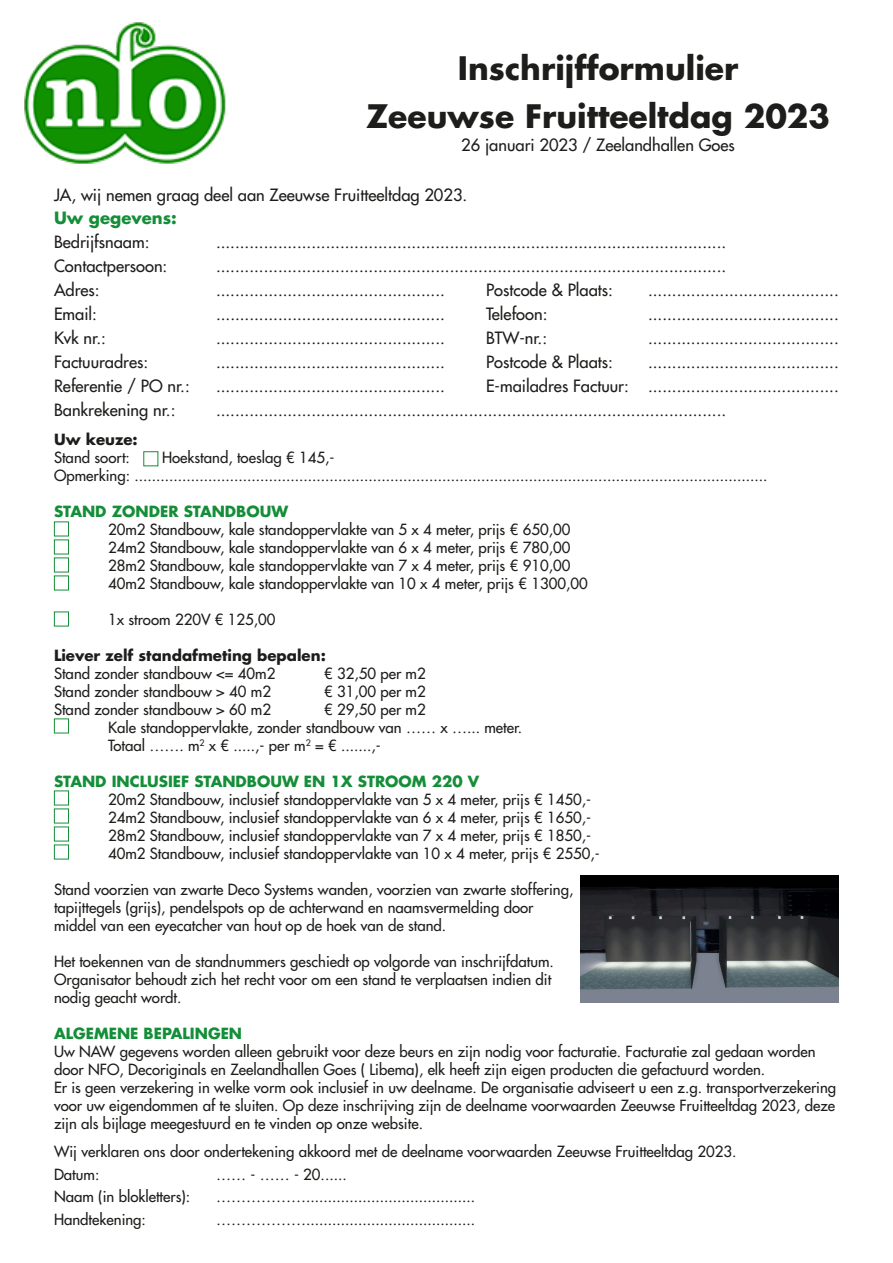
<style>
.page{position:relative;width:893px;height:1263px;background:#fff}
.page>*{position:absolute;margin:0;border:0;box-sizing:border-box;transform-origin:0 0}
.t1{font:700 31.5px/48px "Futura Std";color:#1d1d1b;text-align:center}
.t2{font:500 16.5px "Futura Std";color:#1d1d1b}
.t3{font:700 16.5px "Futura Std";color:#148e38}
.t4{font:500 15px/18px "Futura Std";color:#1d1d1b}
.t5{font:700 15px "Futura Std";color:#148e38}
.t6{font:700 15px "Futura Std";color:#1d1d1b}
</style>
<div class="page">
<img style="left:24px;top:22px;width:202px;height:142px">
<img style="left:580px;top:875px;width:259px;height:127px">
<div style="left:143px;top:451px;width:15px;height:15px;border:1px solid #148e38"></div>
<div style="left:54px;top:790px;width:15px;height:15px;border:1px solid #148e38"></div>
<div style="left:54px;top:808px;width:15px;height:15px;border:1px solid #148e38"></div>
<div style="left:54px;top:826px;width:15px;height:15px;border:1px solid #148e38"></div>
<div style="left:54px;top:844px;width:15px;height:15px;border:1px solid #148e38"></div>
<div style="left:54px;top:718px;width:15px;height:15px;border:1px solid #148e38"></div>
<div style="left:54px;top:521px;width:15px;height:15px;border:1px solid #148e38"></div>
<div style="left:54px;top:539px;width:15px;height:15px;border:1px solid #148e38"></div>
<div style="left:54px;top:557px;width:15px;height:15px;border:1px solid #148e38"></div>
<div style="left:54px;top:575px;width:15px;height:15px;border:1px solid #148e38"></div>
<div style="left:54px;top:611px;width:15px;height:15px;border:1px solid #148e38"></div>
<h1 class="t1" style="left:366px;top:44px;width:466px">Inschrijfformulier<br>Zeeuwse Fruitteeltdag 2023</h1>
<p class="t2" style="left:461px;top:134px;width:275px">26 januari 2023 / Zeelandhallen Goes</p>
<p class="t2" style="left:54px;top:185px;width:415px">JA, wij nemen graag deel aan Zeeuwse Fruitteeltdag 2023.</p>
<p class="t3" style="left:54px;top:206px;width:124px">Uw gegevens:</p>
<p class="t2" style="left:54px;top:231px;width:97px">Bedrijfsnaam:</p>
<p class="t2" style="left:216px;top:231px;width:512px">...........................................................................................................</p>
<p class="t2" style="left:54px;top:255px;width:115px">Contactpersoon:</p>
<p class="t2" style="left:216px;top:255px;width:512px">...........................................................................................................</p>
<p class="t2" style="left:54px;top:279px;width:47px">Adres:</p>
<p class="t2" style="left:216px;top:279px;width:230px">................................................</p>
<p class="t2" style="left:486px;top:279px;width:128px">Postcode &amp; Plaats:</p>
<p class="t2" style="left:648px;top:279px;width:192px">........................................</p>
<p class="t2" style="left:54px;top:303px;width:45px">Email:</p>
<p class="t2" style="left:216px;top:303px;width:230px">................................................</p>
<p class="t2" style="left:486px;top:303px;width:63px">Telefoon:</p>
<p class="t2" style="left:648px;top:303px;width:192px">........................................</p>
<p class="t2" style="left:54px;top:327px;width:53px">Kvk nr.:</p>
<p class="t2" style="left:216px;top:327px;width:230px">................................................</p>
<p class="t2" style="left:486px;top:327px;width:63px">BTW-nr.:</p>
<p class="t2" style="left:648px;top:327px;width:192px">........................................</p>
<p class="t2" style="left:54px;top:351px;width:96px">Factuuradres:</p>
<p class="t2" style="left:216px;top:351px;width:230px">................................................</p>
<p class="t2" style="left:486px;top:351px;width:128px">Postcode &amp; Plaats:</p>
<p class="t2" style="left:648px;top:351px;width:192px">........................................</p>
<p class="t2" style="left:54px;top:375px;width:137px">Referentie / PO nr.:</p>
<p class="t2" style="left:216px;top:375px;width:230px">................................................</p>
<p class="t2" style="left:486px;top:375px;width:354px">E-mailadres Factuur: ........................................</p>
<p class="t2" style="left:54px;top:399px;width:123px">Bankrekening nr.:</p>
<p class="t2" style="left:216px;top:399px;width:512px">...........................................................................................................</p>
<p class="t6" style="left:54px;top:430px;width:85px">Uw keuze:</p>
<p class="t4" style="left:54px;top:449px;width:77px">Stand soort:</p>
<p class="t4" style="left:54px;top:449px;width:715px;text-indent:108px">Hoekstand, toeslag € 145,-<br>Opmerking: ..................................................................................................................................................</p>
<p class="t5" style="left:54px;top:502px;width:236px">STAND ZONDER STANDBOUW</p>
<p class="t4" style="left:108px;top:521px;width:481px">20m2 Standbouw, kale standoppervlakte van 5 x 4 meter, prijs € 650,00<br>24m2 Standbouw, kale standoppervlakte van 6 x 4 meter, prijs € 780,00<br>28m2 Standbouw, kale standoppervlakte van 7 x 4 meter, prijs € 910,00<br>40m2 Standbouw, kale standoppervlakte van 10 x 4 meter, prijs € 1300,00</p>
<p class="t4" style="left:108px;top:611px;width:169px">1x stroom 220V € 125,00</p>
<p class="t6" style="left:54px;top:646px;width:273px">Liever zelf standafmeting bepalen:</p>
<p class="t4" style="left:54px;top:665px;width:223px">Stand zonder standbouw &lt;= 40m2</p>
<p class="t4" style="left:324px;top:665px;width:103px">€ 32,50 per m2</p>
<p class="t4" style="left:54px;top:683px;width:219px">Stand zonder standbouw &gt; 40 m2</p>
<p class="t4" style="left:324px;top:683px;width:103px">€ 31,00 per m2</p>
<p class="t4" style="left:54px;top:701px;width:219px">Stand zonder standbouw &gt; 60 m2</p>
<p class="t4" style="left:108px;top:701px;width:416px;text-indent:216px">€ 29,50 per m2<br>Kale standoppervlakte, zonder standbouw van …… x …... meter.<br>Totaal ……. m<sup>2</sup> x € .....,- per m<sup>2</sup> = € .......,-</p>
<p class="t5" style="left:54px;top:772px;width:427px">STAND INCLUSIEF STANDBOUW EN 1X STROOM 220 V</p>
<p class="t4" style="left:108px;top:791px;width:493px">20m2 Standbouw, inclusief standoppervlakte van 5 x 4 meter, prijs € 1450,- 24m2 Standbouw, inclusief standoppervlakte van 6 x 4 meter, prijs € 1650,- 28m2 Standbouw, inclusief standoppervlakte van 7 x 4 meter, prijs € 1850,- 40m2 Standbouw, inclusief standoppervlakte van 10 x 4 meter, prijs € 2550,-</p>
<p class="t4" style="left:54px;top:881px;width:521px">Stand voorzien van zwarte Deco Systems wanden, voorzien van zwarte stoffering, tapijttegels (grijs), pendelspots op de achterwand en naamsvermelding door middel van een eyecatcher van hout op de hoek van de stand.</p>
<p class="t4" style="left:54px;top:953px;width:501px">Het toekennen van de standnummers geschiedt op volgorde van inschrijfdatum.<br>Organisator behoudt zich het recht voor om een stand te verplaatsen indien dit nodig geacht wordt.</p>
<p class="t5" style="left:54px;top:1024px;width:190px">ALGEMENE BEPALINGEN</p>
<p class="t4" style="left:54px;top:1043px;width:784px">Uw NAW gegevens worden alleen gebruikt voor deze beurs en zijn nodig voor facturatie. Facturatie zal gedaan worden door NFO, Decoriginals en Zeelandhallen Goes ( Libema), elk heeft zijn eigen producten die gefactuurd worden.<br>Er is geen verzekering in welke vorm ook inclusief in uw deelname. De organisatie adviseert u een z.g. transportverzekering voor uw eigendommen af te sluiten. Op deze inschrijving zijn de deelname voorwaarden Zeeuwse Fruitteeltdag 2023, deze zijn als bijlage meegestuurd en te vinden op onze website.</p>
<p class="t4" style="left:54px;top:1140px;width:684px;line-height:22.5px">Wij verklaren ons door ondertekening akkoord met de deelname voorwaarden Zeeuwse Fruitteeltdag 2023.<br>Datum:</p>
<p class="t4" style="left:216px;top:1165px;width:132px">…… - …… - 20......</p>
<p class="t4" style="left:54px;top:1188px;width:138px">Naam (in blokletters):</p>
<p class="t4" style="left:216px;top:1188px;width:261px">……………….......................................</p>
<p class="t4" style="left:54px;top:1210px;width:93px">Handtekening:</p>
<p class="t4" style="left:216px;top:1210px;width:261px">……………….......................................</p>
</div>
